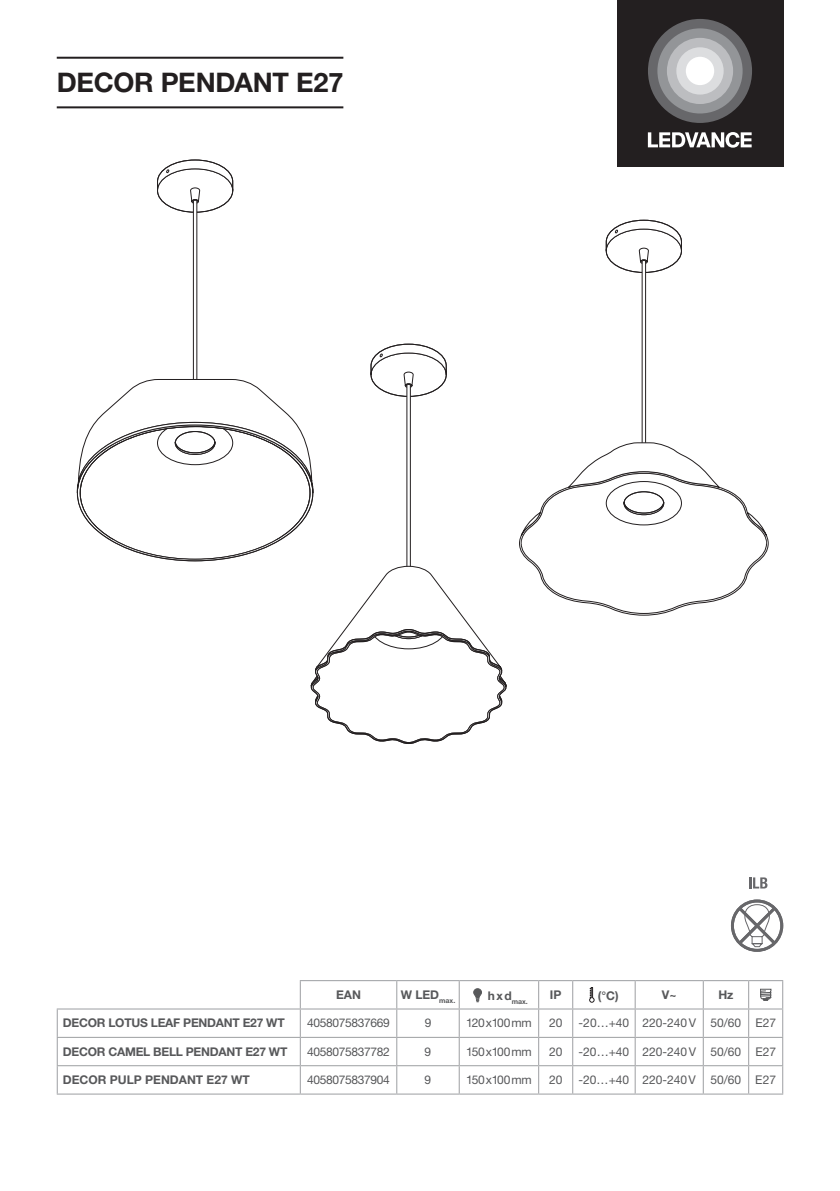
<style>
.page{position:relative;width:840px;height:1191px;background:#fff}
.page>*{position:absolute;margin:0;border:0;box-sizing:border-box;transform-origin:0 0}
.t1{font:700 27px "Helvetica Neue LT Pro";letter-spacing:-.01em;color:#231f20}
.t2{font:12px "Helvetica Neue LT Pro";letter-spacing:-.02em;color:#57585a}
.t3{font:700 12px "Helvetica Neue LT Pro";letter-spacing:-.02em;color:#57585a}
.t4{font:12px "Helvetica Neue LT Pro";color:#57585a}
.t5{font:700 12px "Helvetica Neue LT Pro";color:#57585a}
.t6{font:700 7px "Helvetica Neue LT Pro";color:#57585a}
</style>
<div class="page">
<svg style="left:76px;top:159px;width:699px;height:585px"></svg>
<div style="left:616px;top:0;width:166px;height:166px;background:#231f20"></div>
<svg style="left:647px;top:132px;width:104px;height:16px"></svg>
<div style="left:647px;top:19px;width:104px;height:104px;background:#67676a;border-radius:50%"></div>
<div style="left:657px;top:28px;width:85px;height:85px;background:#939598;border-radius:50%"></div>
<div style="left:666px;top:38px;width:66px;height:66px;background:#bcbdc0;border-radius:50%"></div>
<div style="left:676px;top:47px;width:47px;height:48px;background:#dcdddf;border-radius:50%"></div>
<div style="left:685px;top:57px;width:28px;height:28px;background:#fff;border-radius:50%"></div>
<hr style="left:57px;top:57px;width:286px;height:2px;background:#231f20">
<hr style="left:57px;top:106px;width:286px;height:2px;background:#231f20">
<hr style="left:300px;top:1008px;width:96px;height:1px;background:#9d9fa2">
<hr style="left:572px;top:1008px;width:62px;height:1px;background:#9d9fa2">
<hr style="left:634px;top:1008px;width:68px;height:1px;background:#9d9fa2">
<hr style="left:702px;top:1008px;width:46px;height:1px;background:#9d9fa2">
<hr style="left:748px;top:1008px;width:34px;height:1px;background:#9d9fa2">
<hr style="left:300px;top:1036px;width:96px;height:1px;background:#9d9fa2">
<hr style="left:572px;top:1036px;width:62px;height:1px;background:#9d9fa2">
<hr style="left:634px;top:1036px;width:68px;height:1px;background:#9d9fa2">
<hr style="left:702px;top:1036px;width:46px;height:1px;background:#9d9fa2">
<hr style="left:748px;top:1036px;width:34px;height:1px;background:#9d9fa2">
<hr style="left:300px;top:1065px;width:96px;height:1px;background:#9d9fa2">
<hr style="left:572px;top:1065px;width:62px;height:1px;background:#9d9fa2">
<hr style="left:634px;top:1065px;width:68px;height:1px;background:#9d9fa2">
<hr style="left:702px;top:1065px;width:46px;height:1px;background:#9d9fa2">
<hr style="left:748px;top:1065px;width:34px;height:1px;background:#9d9fa2">
<hr style="left:300px;top:1093px;width:96px;height:1px;background:#9d9fa2">
<hr style="left:572px;top:1093px;width:62px;height:1px;background:#9d9fa2">
<hr style="left:634px;top:1093px;width:68px;height:1px;background:#9d9fa2">
<hr style="left:702px;top:1093px;width:46px;height:1px;background:#9d9fa2">
<hr style="left:748px;top:1093px;width:34px;height:1px;background:#9d9fa2">
<hr style="left:299px;top:980px;width:97px;height:1px;background:#9d9fa2">
<svg style="left:299px;top:981px;width:1px;height:112px"></svg>
<hr style="left:396px;top:980px;width:63px;height:1px;background:#9d9fa2">
<hr style="left:459px;top:980px;width:79px;height:1px;background:#9d9fa2">
<hr style="left:538px;top:980px;width:34px;height:1px;background:#9d9fa2">
<hr style="left:572px;top:980px;width:62px;height:1px;background:#9d9fa2">
<hr style="left:634px;top:980px;width:68px;height:1px;background:#9d9fa2">
<hr style="left:702px;top:980px;width:46px;height:1px;background:#9d9fa2">
<svg style="left:702px;top:981px;width:1px;height:112px"></svg>
<hr style="left:748px;top:980px;width:34px;height:1px;background:#9d9fa2">
<hr style="left:57px;top:1008px;width:243px;height:1px;background:#9d9fa2">
<hr style="left:396px;top:1008px;width:63px;height:1px;background:#9d9fa2">
<hr style="left:459px;top:1008px;width:79px;height:1px;background:#9d9fa2">
<hr style="left:538px;top:1008px;width:34px;height:1px;background:#9d9fa2">
<hr style="left:57px;top:1036px;width:243px;height:1px;background:#9d9fa2">
<hr style="left:396px;top:1036px;width:63px;height:1px;background:#9d9fa2">
<hr style="left:459px;top:1036px;width:79px;height:1px;background:#9d9fa2">
<hr style="left:538px;top:1036px;width:34px;height:1px;background:#9d9fa2">
<hr style="left:57px;top:1065px;width:243px;height:1px;background:#9d9fa2">
<svg style="left:57px;top:1009px;width:1px;height:84px"></svg>
<hr style="left:396px;top:1065px;width:63px;height:1px;background:#9d9fa2">
<svg style="left:396px;top:981px;width:1px;height:112px"></svg>
<hr style="left:459px;top:1065px;width:79px;height:1px;background:#9d9fa2">
<svg style="left:458px;top:981px;width:1px;height:112px"></svg>
<hr style="left:538px;top:1065px;width:34px;height:1px;background:#9d9fa2">
<svg style="left:538px;top:981px;width:1px;height:112px"></svg>
<svg style="left:572px;top:981px;width:1px;height:112px"></svg>
<svg style="left:634px;top:981px;width:1px;height:112px"></svg>
<hr style="left:57px;top:1093px;width:243px;height:1px;background:#9d9fa2">
<hr style="left:396px;top:1093px;width:63px;height:1px;background:#9d9fa2">
<hr style="left:459px;top:1093px;width:79px;height:1px;background:#9d9fa2">
<hr style="left:538px;top:1093px;width:34px;height:1px;background:#9d9fa2">
<svg style="left:473px;top:988px;width:9px;height:14px"></svg>
<svg style="left:589px;top:988px;width:5px;height:14px"></svg>
<svg style="left:760px;top:989px;width:11px;height:11px"></svg>
<svg style="left:731px;top:899px;width:51px;height:52px"></svg>
<svg style="left:749px;top:877px;width:18px;height:11px"></svg>
<h1 class="t1" style="left:57px;top:66px;width:288px">DECOR PENDANT E27</h1>
<p class="t3" style="left:336px;top:987px;width:26px">EAN</p>
<p class="t3" style="left:400px;top:987px;width:56px">W LED<sub>max.</sub></p>
<p class="t6" style="left:487px;top:996px;width:41px"><sup>hxd</sup>max.</p>
<p class="t3" style="left:549px;top:987px;width:13px">IP</p>
<p class="t3" style="left:597px;top:987px;width:22px">(°C)</p>
<p class="t3" style="left:661px;top:987px;width:16px">V~</p>
<p class="t3" style="left:718px;top:987px;width:17px">Hz</p>
<p class="t3" style="left:63px;top:1015px;width:223px">DECOR LOTUS LEAF PENDANT E27 WT</p>
<p class="t2" style="left:307px;top:1016px;width:84px">4058075837669</p>
<p class="t2" style="left:424px;top:1016px;width:8px">9</p>
<p class="t2" style="left:466px;top:1016px;width:67px">120x100mm</p>
<p class="t2" style="left:548px;top:1016px;width:15px">20</p>
<p class="t4" style="left:578px;top:1016px;width:199px">-20…+40 220-240V 50/60 E27</p>
<p class="t3" style="left:63px;top:1044px;width:226px">DECOR CAMEL BELL PENDANT E27 WT</p>
<p class="t2" style="left:307px;top:1044px;width:84px">4058075837782</p>
<p class="t2" style="left:424px;top:1044px;width:8px">9</p>
<p class="t2" style="left:466px;top:1044px;width:67px">150x100mm</p>
<p class="t2" style="left:548px;top:1044px;width:15px">20</p>
<p class="t4" style="left:578px;top:1044px;width:199px">-20…+40 220-240V 50/60 E27</p>
<p class="t5" style="left:63px;top:1072px;width:188px">DECOR PULP PENDANT E27 WT</p>
<p class="t2" style="left:307px;top:1072px;width:84px">4058075837904</p>
<p class="t2" style="left:424px;top:1072px;width:8px">9</p>
<p class="t2" style="left:466px;top:1072px;width:67px">150x100mm</p>
<p class="t2" style="left:548px;top:1072px;width:15px">20</p>
<p class="t4" style="left:578px;top:1072px;width:199px">-20…+40 220-240V 50/60 E27</p>
</div>
